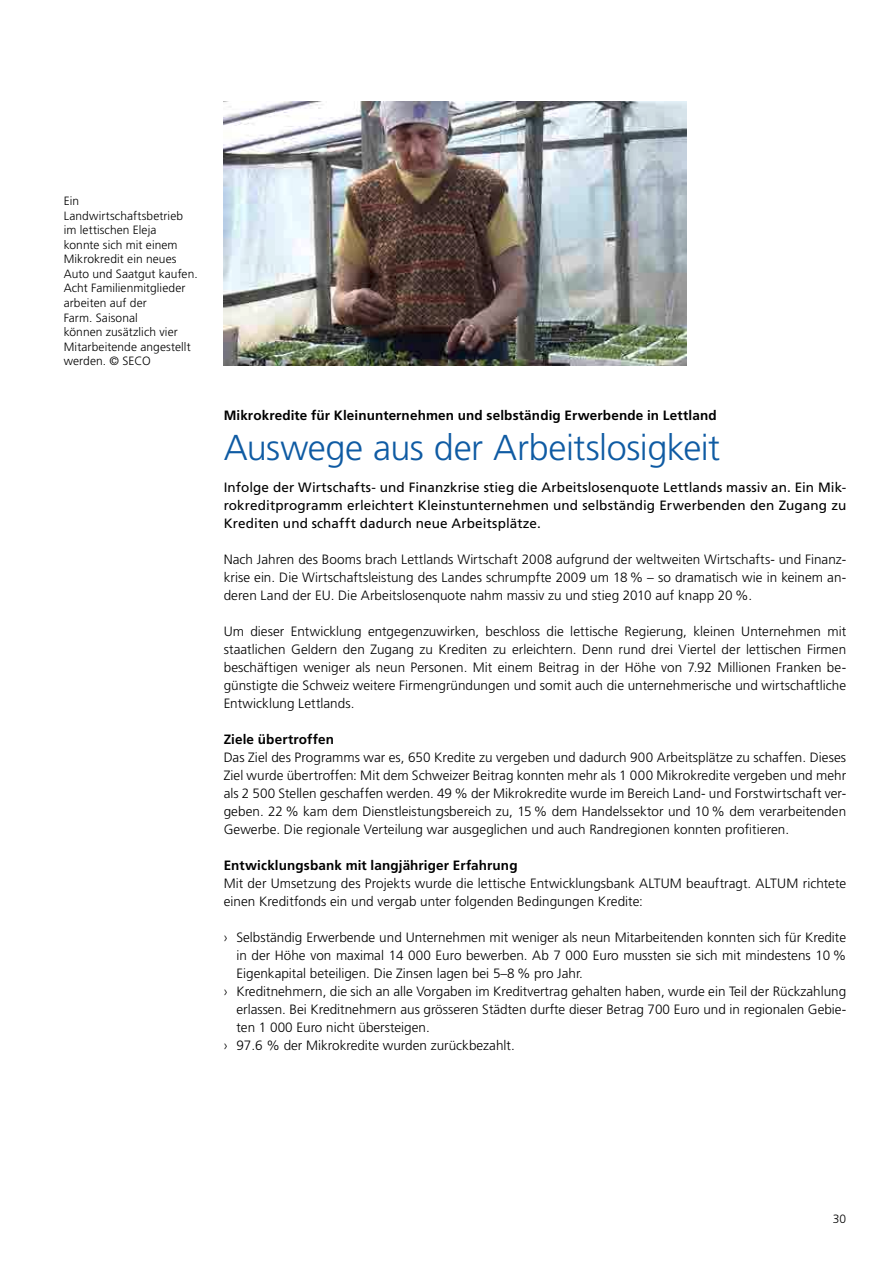
<style>
.page{position:relative;width:893px;height:1263px;background:#fff}
.page>*{position:absolute;margin:0;border:0;box-sizing:border-box;transform-origin:0 0}
.Titeli{font:300 36px "Frutiger LT Pro";letter-spacing:-.015em;color:#0f5ba3}
.Lauftext{font:300 13.5px/18px "Frutiger LT Pro";color:#000;text-align:justify}
.Lead{font:13.5px/18px "Frutiger LT Pro";letter-spacing:.01em;color:#000;text-align:justify}
.Vortiteli{font:700 13.5px "Frutiger LT Pro";letter-spacing:.01em;color:#000}
.Lauftext_Titel{font:700 13.5px "Frutiger LT Pro";letter-spacing:.01em;color:#000}
.Legende{font:300 12px/14.5px "Frutiger LT Pro";letter-spacing:.005em;color:#000}
</style>
<div class="page">
<img style="left:224px;top:102px;width:462px;height:264px">
<p class="Legende" style="left:64px;top:194px;width:135px">Ein<br>Landwirtschaftsbetrieb im lettischen Eleja<br>konnte sich mit einem<br>Mikrokredit ein neues<br>Auto und Saatgut kaufen.<br>Acht Familienmitglieder arbeiten auf der<br>Farm. Saisonal<br>können zusätzlich vier<br>Mitarbeitende angestellt werden. © SECO</p>
<p class="Vortiteli" style="left:224px;top:407px;width:494px">Mikrokredite für Kleinunternehmen und selbständig Erwerbende in Lettland</p>
<p class="Titeli" style="left:224px;top:426px;width:498px">Auswege aus der Arbeitslosigkeit</p>
<p class="Lead" style="left:224px;top:478px;width:624px">Infolge der Wirtschafts- und Finanzkrise stieg die Arbeitslosenquote Lettlands massiv an. Ein Mik&shy;rokreditprogramm erleichtert Kleinstunternehmen und selbständig Erwerbenden den Zugang zu Krediten und schafft dadurch neue Arbeitsplätze.</p>
<p class="Lauftext" style="left:224px;top:550px;width:624px">Nach Jahren des Booms brach Lettlands Wirtschaft 2008 aufgrund der weltweiten Wirtschafts- und Finanz&shy;krise ein. Die Wirtschaftsleistung des Landes schrumpfte 2009 um 18 % – so dramatisch wie in keinem an&shy;deren Land der EU. Die Arbeitslosenquote nahm massiv zu und stieg 2010 auf knapp 20 %.</p>
<p class="Lauftext" style="left:224px;top:622px;width:624px">Um dieser Entwicklung entgegenzuwirken, beschloss die lettische Regierung, kleinen Unternehmen mit staatlichen Geldern den Zugang zu Krediten zu erleichtern. Denn rund drei Viertel der lettischen Firmen beschäftigen weniger als neun Personen. Mit einem Beitrag in der Höhe von 7.92 Millionen Franken be&shy;günstigte die Schweiz weitere Firmengründungen und somit auch die unternehmerische und wirtschaftliche Entwicklung Lettlands.</p>
<p class="Lauftext_Titel" style="left:224px;top:731px;width:112px">Ziele übertroffen</p>
<p class="Lauftext" style="left:224px;top:748px;width:624px">Das Ziel des Programms war es, 650 Kredite zu vergeben und dadurch 900 Arbeitsplätze zu schaffen. Dieses Ziel wurde übertroffen: Mit dem Schweizer Beitrag konnten mehr als 1 000 Mikrokredite vergeben und mehr als 2 500 Stellen geschaffen werden. 49 % der Mikrokredite wurde im Bereich Land- und Forstwirtschaft ver&shy;geben. 22 % kam dem Dienstleistungsbereich zu, 15 % dem Handelssektor und 10 % dem verarbeitenden Gewerbe. Die regionale Verteilung war ausgeglichen und auch Randregionen konnten profitieren.</p>
<p class="Lauftext_Titel" style="left:224px;top:857px;width:295px">Entwicklungsbank mit langjähriger Erfahrung</p>
<p class="Lauftext" style="left:224px;top:874px;width:624px">Mit der Umsetzung des Projekts wurde die lettische Entwicklungsbank ALTUM beauftragt. ALTUM richtete einen Kreditfonds ein und vergab unter folgenden Bedingungen Kredite:</p>
<p class="Lauftext" style="left:236px;top:928px;width:611px;text-indent:-13px">› Selbständig Erwerbende und Unternehmen mit weniger als neun Mitarbeitenden konnten sich für Kredite in der Höhe von maximal 14 000 Euro bewerben. Ab 7 000 Euro mussten sie sich mit mindestens 10 % Eigenkapital beteiligen. Die Zinsen lagen bei 5–8 % pro Jahr.</p>
<p class="Lauftext" style="left:236px;top:982px;width:611px;text-indent:-13px">› Kreditnehmern, die sich an alle Vorgaben im Kreditvertrag gehalten haben, wurde ein Teil der Rückzahlung erlassen. Bei Kreditnehmern aus grösseren Städten durfte dieser Betrag 700 Euro und in regionalen Gebie&shy;ten 1 000 Euro nicht übersteigen.</p>
<p class="Lauftext" style="left:224px;top:1036px;width:293px">› 97.6 % der Mikrokredite wurden zurückbezahlt.</p>
<p class="Legende" style="left:833px;top:1211px;width:15px">30</p>
</div>
